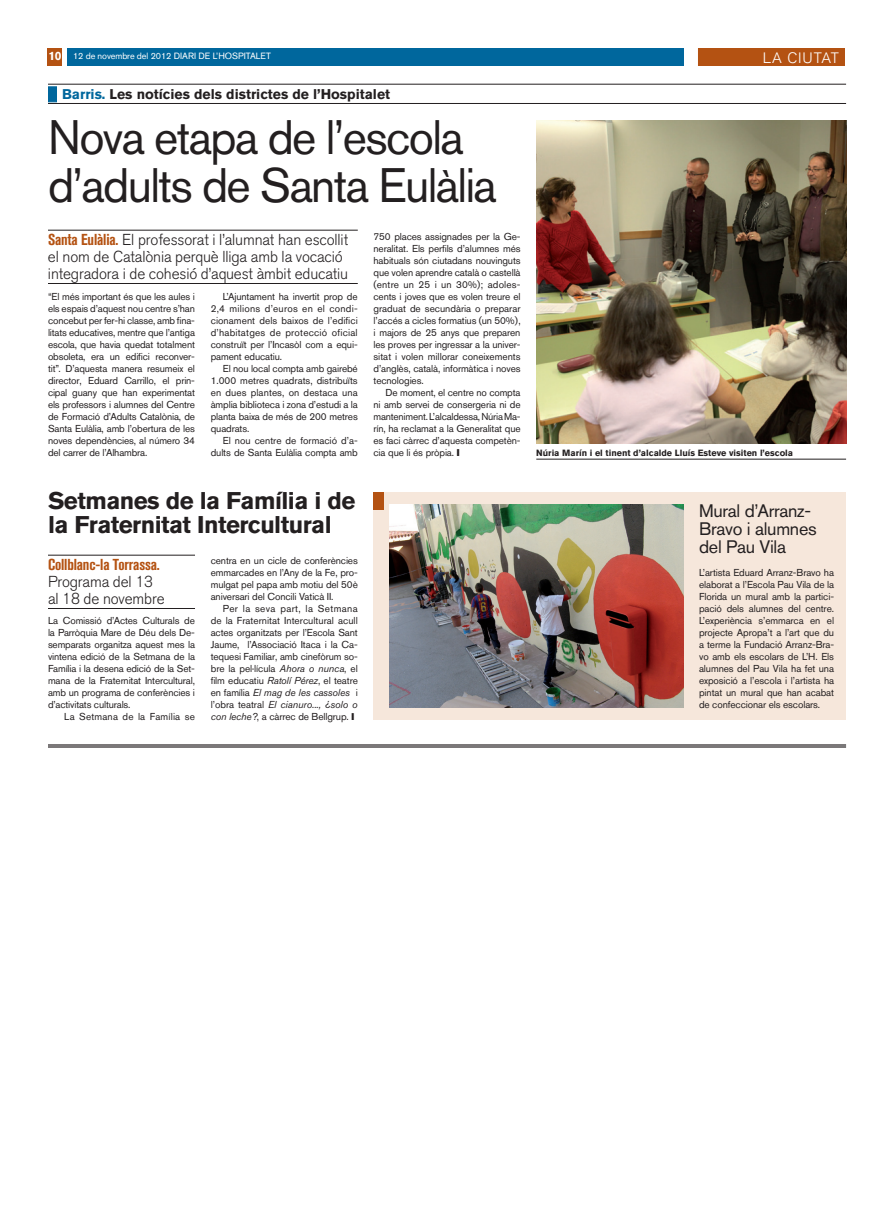
<style>
.page{position:relative;width:893px;height:1220px;background:#fff}
.page>*{position:absolute;margin:0;border:0;box-sizing:border-box;transform-origin:0 0}
.t1{font:48px/48px "Akzidenz Grotesk BQ";letter-spacing:-.035em;color:#231f20}
.t2{font:700 24px/24px "Akzidenz Grotesk BQ";letter-spacing:-.02em;color:#231f20}
.t3{font:18px/18px "Akzidenz Grotesk BQ";letter-spacing:-.015em;color:#231f20}
.t4{font:300 15.8px/17px "Akzidenz Grotesk BQ";letter-spacing:-.01em;color:#231f20}
.t5{font:700 condensed 15.8px "Akzidenz Grotesk BQ";letter-spacing:-.01em;color:#b45212}
.t6{font:300 15px "Akzidenz Grotesk BQ";letter-spacing:.06em;color:#fff}
.t7{font:700 14px "Akzidenz Grotesk BQ";color:#231f20}
.t8{font:10px/12px "Akzidenz Grotesk BQ";letter-spacing:-.01em;color:#231f20;text-align:justify}
.t9{font:10px "Akzidenz Grotesk BQ";letter-spacing:.02em;color:#231f20}
.t10{font:700 9px "Akzidenz Grotesk BQ";color:#231f20}
.t11{font:9px "Akzidenz Grotesk BQ";letter-spacing:-.01em;color:#fff}
.s1{font-weight:700;font-size:12px}
.s2{font-style:inherit}
.s3{color:#00679d}
.s4{font-weight:700;font-stretch:condensed;color:#b45212}
.s5{font-style:italic}
</style>
<div class="page">
<div style="left:67px;top:48px;width:616px;height:18px;background:#00679d"></div>
<div style="left:48px;top:48px;width:14px;height:18px;background:#b45212"></div>
<hr style="left:48px;top:84px;width:798px;height:1px;background:#231f20">
<hr style="left:48px;top:103px;width:798px;height:1px;background:#231f20">
<div style="left:48px;top:86px;width:9px;height:16px;background:#00679d;border:1px solid #00679d"></div>
<hr style="left:48px;top:230px;width:310px;height:1px;background:#231f20">
<hr style="left:48px;top:283px;width:310px;height:1px;background:#231f20">
<div style="left:698px;top:48px;width:147px;height:18px;background:#b45212"></div>
<img style="left:536px;top:120px;width:310px;height:324px">
<hr style="left:536px;top:459px;width:310px;height:1px;background:#231f20">
<div style="left:374px;top:492px;width:472px;height:228px;background:#f6e7db"></div>
<div style="left:374px;top:492px;width:10px;height:17px;background:#b45212"></div>
<img style="left:389px;top:504px;width:294px;height:204px">
<hr style="left:48px;top:555px;width:147px;height:1px;background:#231f20">
<hr style="left:48px;top:608px;width:147px;height:1px;background:#231f20">
<hr style="left:48px;top:744px;width:798px;height:4px;background:#7b7879">
<p class="t11" style="left:48px;top:51px;width:224px"><span class="s1">10</span> 12 de novembre del 2012 <span class="s2">DIARI DE L’HOSPITALET</span></p>
<h3 class="t7" style="left:62px;top:86px;width:330px"><span class="s3">Barris.</span> Les notícies dels districtes de l’Hospitalet</h3>
<h1 class="t1" style="left:48px;top:113px;width:450px">Nova etapa de l’escola d’adults de Santa Eulàlia</h1>
<h3 class="t4" style="left:48px;top:232px;width:302px"><span class="s4">Santa Eulàlia.</span> El professorat i l’alumnat han escollit el nom de Catalònia perquè lliga amb la vocació integradora i de cohesió d’aquest àmbit educatiu</h3>
<p class="t8" style="left:48px;top:290px;width:149px;text-align:left">“El més important és que les aules i els espais d’aquest nou centre s’han concebut per fer-hi classe, amb fina&shy;litats educatives, mentre que l’antiga escola, que havia quedat totalment obsoleta, era un edifici reconver-- tit”. D’aquesta manera resumeix el director, Eduard Carrillo, el prin&shy;cipal guany que han experimentat els professors i alumnes del Centre de Formació d’Adults Catalònia, de Santa Eulàlia, amb l’obertura de les noves dependències, al número 34 del carrer de l’Alhambra.</p>
<p class="t8" style="left:211px;top:290px;width:149px;text-indent:12px">L’Ajuntament ha invertit prop de 2,4 milions d’euros en el condi&shy;cionament dels baixos de l’edifici d’habitatges de protecció oficial construït per l’Incasòl com a equi&shy;pament educatiu.</p>
<p class="t8" style="left:211px;top:362px;width:149px;text-indent:12px">El nou local compta amb gairebé 1.000 metres quadrats, distribuïts en dues plantes, on destaca una àmplia biblioteca i zona d’estudi a la planta baixa de més de 200 metres quadrats.</p>
<p class="t8" style="left:211px;top:434px;width:149px;text-align:right">El nou centre de formació d’a&shy;dults de Santa Eulàlia compta amb</p>
<h2 class="t2" style="left:48px;top:489px;width:309px">Setmanes de la Família i de la Fraternitat Intercultural</h2>
<p class="t8" style="left:211px;top:554px;width:149px">centra en un cicle de conferències emmarcades en l’Any de la Fe, pro&shy;mulgat pel papa amb motiu del 50è aniversari del Concili Vaticà II.</p>
<p class="t8" style="left:211px;top:602px;width:149px;text-align:left;text-indent:12px">Per la seva part, la Setmana de la Fraternitat Intercultural acull actes organitzats per l’Escola Sant Jaume, l’Associació Itaca i la Ca&shy;tequesi Familiar, amb cinefòrum so-- bre la pel·lícula <span class="s5">Ahora o nunca</span>, el film educatiu <span class="s5">Ratolí Pérez</span>, el teatre en família <span class="s5">El mag de les cassoles</span> i l’obra teatral <span class="s5">El cianuro..., ¿solo o con leche?</span>, a càrrec de Bellgrup.</p>
<h3 class="t5" style="left:48px;top:556px;width:113px">Collblanc-la Torrassa.</h3>
<h3 class="t4" style="left:48px;top:574px;width:118px">Programa del 13 al 18 de novembre</h3>
<p class="t8" style="left:48px;top:614px;width:149px">La Comissió d’Actes Culturals de la Parròquia Mare de Déu dels De&shy;semparats organitza aquest mes la vintena edició de la Setmana de la Família i la desena edició de la Set&shy;mana de la Fraternitat Intercultural, amb un programa de conferències i d’activitats culturals.</p>
<p class="t9" style="left:64px;top:711px;width:132px">La Setmana de la Família se</p>
<p class="t8" style="left:374px;top:230px;width:149px">750 places assignades per la Ge&shy;neralitat. Els perfils d’alumnes més habituals són ciutadans nouvinguts que volen aprendre català o castellà (entre un 25 i un 30%); adoles&shy;cents i joves que es volen treure el graduat de secundària o preparar l’accés a cicles formatius (un 50%), i majors de 25 anys que preparen les proves per ingressar a la univer&shy;sitat i volen millorar coneixements d’anglès, català, informàtica i noves tecnologies.</p>
<p class="t8" style="left:374px;top:386px;width:149px;text-align:left;text-indent:12px">De moment, el centre no compta ni amb servei de consergeria ni de manteniment. L’alcaldessa, Núria Ma-- rín, ha reclamat a la Generalitat que es faci càrrec d’aquesta competèn&shy;cia que li és pròpia.</p>
<h3 class="t6" style="left:763px;top:49px;width:78px">la c iutat</h3>
<p class="t10" style="left:536px;top:448px;width:258px">Núria Marín i el tinent d’alcalde Lluís Esteve visiten l’escola</p>
<h3 class="t3" style="left:699px;top:501px;width:119px">Mural d’Arranz-<br>Bravo i alumnes del Pau Vila</h3>
<p class="t8" style="left:699px;top:566px;width:137px">L’artista Eduard Arranz-Bravo ha elaborat a l’Escola Pau Vila de la Florida un mural amb la partici&shy;pació dels alumnes del centre.<br>L’experiència s’emmarca en el projecte Apropa’t a l’art que du a terme la Fundació Arranz-Bra&shy;vo amb els escolars de L’H. Els alumnes del Pau Vila ha fet una exposició a l’escola i l’artista ha pintat un mural que han acabat de confeccionar els escolars.</p>
</div>
